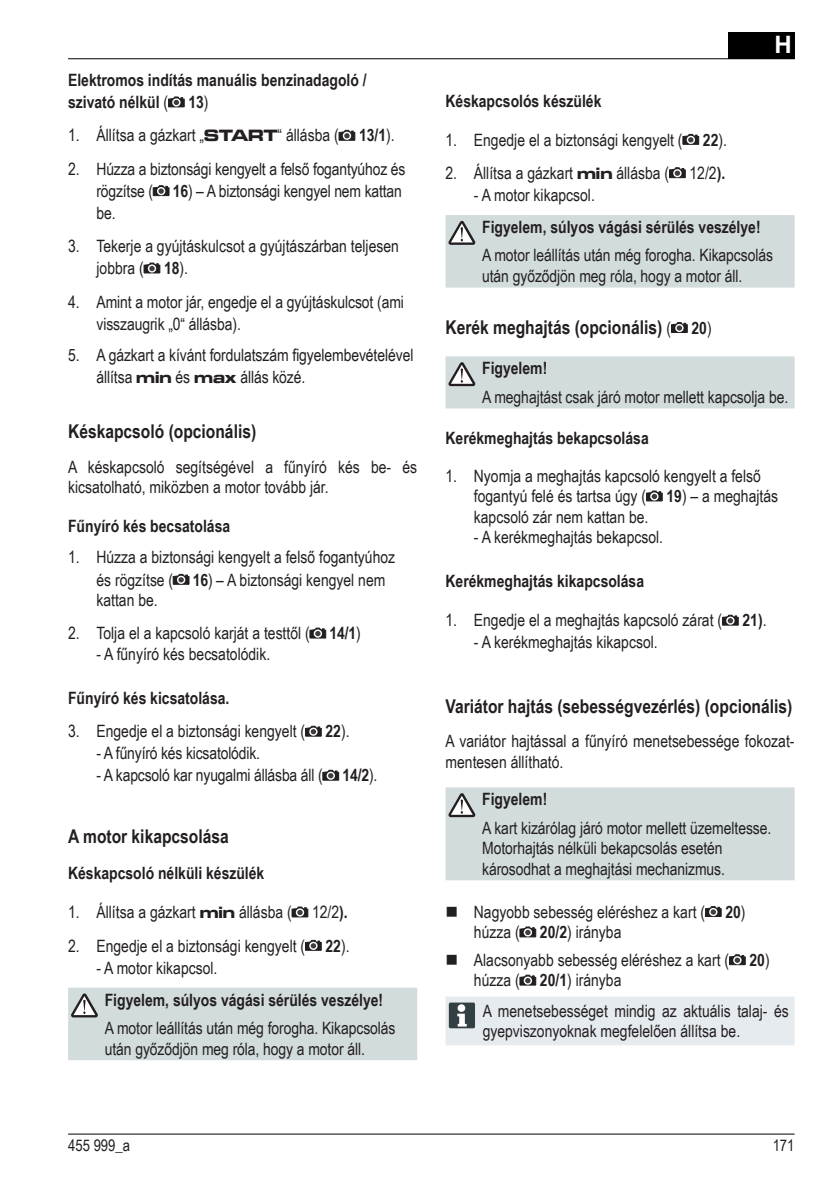
<style>
.page{position:relative;width:840px;height:1191px;background:#fff}
.page>*{position:absolute;margin:0;border:0;box-sizing:border-box;transform-origin:0 0}
.t1{font:700 24px "Arial";color:#fff}
.Überschrift_2{font:700 19px "Arial Narrow";color:#231f20}
.Hinweistext{font:17px/20.4px "Arial Narrow";color:#231f20}
.Fließtext{font:17px/20.4px "Arial Narrow";color:#231f20}
.Überschrift_3{font:700 17px/22px "Arial Narrow";color:#231f20}
.Hinweistext_Fett{font:700 17px "Arial Narrow";color:#231f20}
.t2{font:16px "Arial Narrow";color:#231f20}
.s1{font-weight:400}
.s2{font-family:"Microgramma LT";font-weight:700;font-stretch:expanded}
.s3{font-weight:700}
.s4{font-weight:400;font-size:17px}
.s5{font-size:17px}
</style>
<div class="page">
<div style="left:727px;top:32px;width:67px;height:27px;background:#000"></div>
<hr style="left:68px;top:1133px;width:726px;height:1px;background:#000">
<hr style="left:68px;top:58px;width:726px;height:1px;background:#000">
<svg style="left:173px;top:574px;width:16px;height:11px"></svg>
<svg style="left:309px;top:627px;width:17px;height:11px"></svg>
<svg style="left:305px;top:726px;width:16px;height:10px"></svg>
<svg style="left:322px;top:770px;width:17px;height:10px"></svg>
<svg style="left:168px;top:97px;width:16px;height:10px"></svg>
<svg style="left:338px;top:130px;width:17px;height:11px"></svg>
<svg style="left:153px;top:185px;width:16px;height:11px"></svg>
<svg style="left:144px;top:263px;width:16px;height:10px"></svg>
<svg style="left:291px;top:906px;width:17px;height:11px"></svg>
<svg style="left:305px;top:940px;width:16px;height:10px"></svg>
<div style="left:68px;top:987px;width:349px;height:73px;background:#d3dcdd"></div>
<svg style="left:682px;top:134px;width:16px;height:11px"></svg>
<svg style="left:669px;top:167px;width:16px;height:11px"></svg>
<div style="left:445px;top:215px;width:349px;height:72px;background:#d3dcdd"></div>
<svg style="left:671px;top:322px;width:16px;height:11px"></svg>
<div style="left:445px;top:356px;width:349px;height:52px;background:#d3dcdd"></div>
<svg style="left:646px;top:490px;width:16px;height:11px"></svg>
<svg style="left:722px;top:615px;width:16px;height:10px"></svg>
<div style="left:445px;top:787px;width:349px;height:93px;background:#d3dcdd"></div>
<svg style="left:705px;top:906px;width:16px;height:11px"></svg>
<svg style="left:519px;top:926px;width:17px;height:11px"></svg>
<svg style="left:729px;top:954px;width:16px;height:11px"></svg>
<svg style="left:519px;top:974px;width:17px;height:11px"></svg>
<div style="left:445px;top:996px;width:349px;height:49px;background:#e6ebef"></div>
<div style="left:457px;top:1004px;width:8px;height:7px;background:#fff;border-radius:50%"></div>
<p class="Überschrift_3" style="left:68px;top:68px;width:300px">Elektromos indítás manuális benzinadagoló / szivató nélkül <span class="s1">(</span> 13<span class="s1">)</span></p>
<p class="Hinweistext" style="left:68px;top:125px;width:328px">1. Állítsa a gázkart „<span class="s2">START</span>“ állásba ( <span class="s3">13/1</span>).</p>
<p class="Hinweistext" style="left:96px;top:157px;width:310px;line-height:22px;text-indent:-28px">2. Húzza a biztonsági kengyelt a felső fogantyúhoz és rögzítse ( <span class="s3">16</span>) – A biztonsági kengyel nem kattan be.</p>
<p class="Hinweistext" style="left:96px;top:234px;width:304px;line-height:22px;text-indent:-28px">3. Tekerje a gyújtáskulcsot a gyújtászárban teljesen jobbra ( <span class="s3">18</span>).</p>
<p class="Hinweistext" style="left:96px;top:290px;width:309px;line-height:22px;text-indent:-28px">4. Amint a motor jár, engedje el a gyújtáskulcsot (ami visszaugrik „0“ állásba).</p>
<p class="Hinweistext" style="left:96px;top:344px;width:318px;line-height:22px;text-indent:-28px">5. A gázkart a kívánt fordulatszám figyelembevételével állítsa <span class="s2">min</span> és <span class="s2">max</span> állás közé.</p>
<p class="Überschrift_2" style="left:68px;top:417px;width:189px">Késkapcsoló (opcionális)</p>
<p class="Fließtext" style="left:68px;top:456px;width:350px">A késkapcsoló segítségével a fűnyíró kés be- és kicsatolható, miközben a motor tovább jár.</p>
<p class="Überschrift_3" style="left:68px;top:514px;width:163px">Fűnyíró kés becsatolása</p>
<p class="Hinweistext" style="left:96px;top:546px;width:300px;line-height:22px;text-indent:-28px">1. Húzza a biztonsági kengyelt a felső fogantyúhoz és rögzítse ( <span class="s3">16</span>) – A biztonsági kengyel nem</p>
<p class="Hinweistext" style="left:96px;top:589px;width:63px">kattan be.</p>
<p class="Hinweistext" style="left:68px;top:622px;width:294px">2. Tolja el a kapcsoló karját a testtől ( <span class="s3">14/1</span>)</p>
<p class="Hinweistext" style="left:96px;top:643px;width:175px">- A fűnyíró kés becsatolódik.</p>
<p class="Überschrift_3" style="left:68px;top:686px;width:163px">Fűnyíró kés kicsatolása.</p>
<p class="Hinweistext" style="left:68px;top:720px;width:283px">3. Engedje el a biztonsági kengyelt ( <span class="s3">22</span>).</p>
<p class="Hinweistext" style="left:96px;top:742px;width:165px">- A fűnyíró kés kicsatolódik.</p>
<p class="Hinweistext" style="left:96px;top:764px;width:282px">- A kapcsoló kar nyugalmi állásba áll ( <span class="s3">14/2</span>).</p>
<p class="Überschrift_2" style="left:68px;top:822px;width:162px">A motor kikapcsolása</p>
<p class="Überschrift_3" style="left:68px;top:861px;width:198px">Késkapcsoló nélküli készülék</p>
<p class="Hinweistext" style="left:68px;top:901px;width:281px">1. Állítsa a gázkart <span class="s2">min</span> állásba ( 12/2<span class="s3">).</span></p>
<p class="Hinweistext" style="left:68px;top:934px;width:283px">2. Engedje el a biztonsági kengyelt ( <span class="s3">22</span>).</p>
<p class="Hinweistext" style="left:96px;top:956px;width:122px">- A motor kikapcsol.</p>
<p class="Hinweistext_Fett" style="left:105px;top:987px;width:280px">Figyelem, súlyos vágási sérülés veszélye!</p>
<p class="Hinweistext" style="left:105px;top:1017px;width:292px">A motor leállítás után még forogha. Kikapcsolás után győződjön meg róla, hogy a motor áll.</p>
<h1 class="t1" style="left:774px;top:29px;width:19px">H</h1>
<p class="Überschrift_3" style="left:445px;top:89px;width:157px">Késkapcsolós készülék</p>
<p class="Hinweistext" style="left:445px;top:129px;width:283px">1. Engedje el a biztonsági kengyelt ( <span class="s3">22</span>).</p>
<p class="Hinweistext" style="left:445px;top:162px;width:281px">2. Állítsa a gázkart <span class="s2">min</span> állásba ( 12/2<span class="s3">).</span></p>
<p class="Hinweistext" style="left:473px;top:184px;width:122px">- A motor kikapcsol.</p>
<p class="Hinweistext_Fett" style="left:482px;top:214px;width:280px">Figyelem, súlyos vágási sérülés veszélye!</p>
<p class="Hinweistext" style="left:482px;top:245px;width:292px">A motor leállítás után még forogha. Kikapcsolás után győződjön meg róla, hogy a motor áll.</p>
<p class="Überschrift_2" style="left:445px;top:313px;width:267px">Kerék meghajtás (opcionális) <span class="s4">(</span> <span class="s5">20</span><span class="s4">)</span></p>
<p class="Hinweistext_Fett" style="left:482px;top:355px;width:67px">Figyelem!</p>
<p class="Hinweistext" style="left:482px;top:386px;width:307px">A meghajtást csak járó motor mellett kapcsolja be.</p>
<p class="Überschrift_3" style="left:445px;top:426px;width:205px">Kerékmeghajtás bekapcsolása</p>
<p class="Hinweistext" style="left:473px;top:465px;width:305px;text-indent:-28px">1. Nyomja a meghajtás kapcsoló kengyelt a felső fogantyú felé és tartsa úgy ( <span class="s3">19</span>) – a meghajtás kapcsoló zár nem kattan be.</p>
<p class="Hinweistext" style="left:473px;top:526px;width:191px">- A kerékmeghajtás bekapcsol.</p>
<p class="Überschrift_3" style="left:445px;top:569px;width:200px">Kerékmeghajtás kikapcsolása</p>
<p class="Hinweistext" style="left:445px;top:609px;width:322px">1. Engedje el a meghajtás kapcsoló zárat ( <span class="s3">21)</span>.</p>
<p class="Hinweistext" style="left:473px;top:631px;width:185px">- A kerékmeghajtás kikapcsol.</p>
<p class="Überschrift_2" style="left:445px;top:691px;width:348px">Variátor hajtás (sebességvezérlés) (opcionális)</p>
<p class="Fließtext" style="left:445px;top:730px;width:350px">A variátor hajtással a fűnyíró menetsebessége fokozat&shy;mentesen állítható.</p>
<p class="Hinweistext_Fett" style="left:482px;top:786px;width:67px">Figyelem!</p>
<p class="Hinweistext" style="left:482px;top:817px;width:290px">A kart kizárólag járó motor mellett üzemeltesse.<br>Motorhajtás nélküli bekapcsolás esetén károsodhat a meghajtási mechanizmus.</p>
<p class="Hinweistext" style="left:473px;top:901px;width:273px">Nagyobb sebesség eléréshez a kart ( <span class="s3">20</span>) húzza ( <span class="s3">20/2</span>) irányba</p>
<p class="Hinweistext" style="left:473px;top:949px;width:297px">Alacsonyabb sebesség eléréshez a kart ( <span class="s3">20</span>) húzza ( <span class="s3">20/1</span>) irányba</p>
<p class="Fließtext" style="left:482px;top:1000px;width:307px">A menetsebességet mindig az aktuális talaj- és gyepviszonyoknak megfelelően állítsa be.</p>
<p class="t2" style="left:68px;top:1133px;width:64px">455 999_a</p>
<p class="t2" style="left:772px;top:1133px;width:23px">171</p>
</div>
